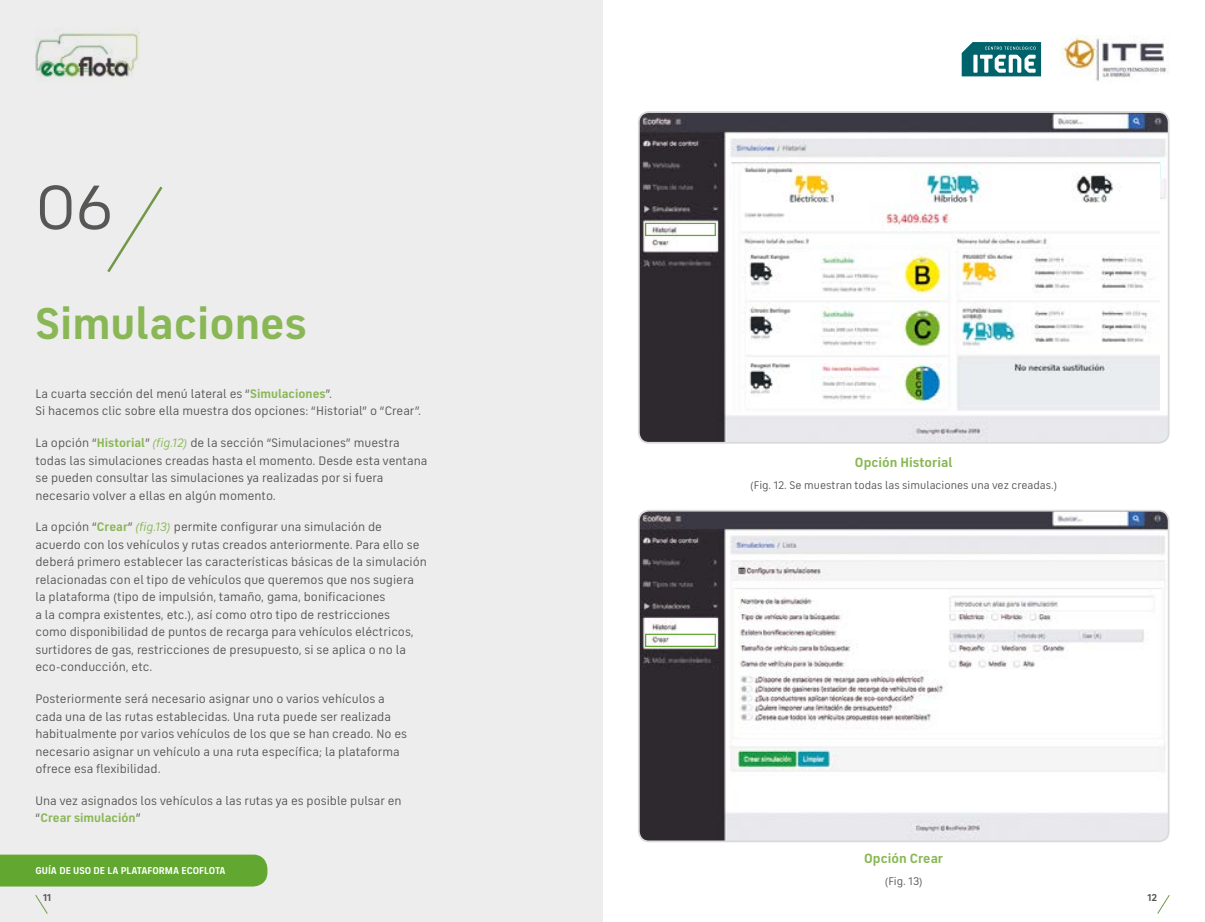
<style>
.page{position:relative;width:1205px;height:922px;background:#fff}
.page>*{position:absolute;margin:0;border:0;box-sizing:border-box;transform-origin:0 0}
.t1{font:63.75px "FS Industrie";color:#575756}
.t2{font:700 45px "FS Industrie";color:#89b756}
.t3{font:700 13.5px "FS Industrie";color:#89b756}
.t4{font:12.5px/17.5px "FS Industrie";color:#575756}
.t5{font:11.25px "FS Industrie";color:#575756}
.t6{font:700 10.12px "FS Industrie";color:#575756}
.t7{font:700 10px "FS Industrie";color:#fff}
.s1{font-weight:700;color:#89b756}
.s2{font-style:italic;color:#89b756}
</style>
<div class="page">
<div style="left:0;top:0;width:602px;height:921px;background:#ededed"></div>
<div style="left:0;top:854px;width:267px;height:32px;background:#61a730"></div>
<img style="left:35px;top:31px;width:105px;height:51px">
<img style="left:1060px;top:35px;width:107px;height:47px">
<svg style="left:961px;top:42px;width:81px;height:35px"></svg>
<svg style="left:961px;top:42px;width:80px;height:34px"></svg>
<svg style="left:107px;top:186px;width:56px;height:87px"></svg>
<img style="left:639px;top:112px;width:529px;height:330px">
<div style="left:638px;top:111px;width:531px;height:332px;border:2px solid #dadada;border-radius:10px"></div>
<img style="left:641px;top:512px;width:527px;height:329px">
<div style="left:638px;top:509px;width:531px;height:333px;border:2px solid #dadada;border-radius:10px"></div>
<div style="left:645px;top:223px;width:71px;height:13px;border:1px solid #61a730"></div>
<div style="left:645px;top:633px;width:71px;height:13px;border:1px solid #61a730"></div>
<img style="left:731px;top:162px;width:429px;height:248px">
<svg style="left:1157px;top:895px;width:13px;height:19px"></svg>
<svg style="left:35px;top:895px;width:13px;height:19px"></svg>
<h1 class="t1" style="left:35px;top:170px;width:79px">06</h1>
<h2 class="t2" style="left:35px;top:296px;width:273px">Simulaciones</h2>
<p class="t4" style="left:35px;top:385px;width:387px">La cuarta sección del menú lateral es “<span class="s1">Simulaciones</span>”.<br>Si hacemos clic sobre ella muestra dos opciones: “Historial” o “Crear”.</p>
<p class="t4" style="left:35px;top:434px;width:393px">La opción “<span class="s1">Historial</span>” <span class="s2">(fig.12)</span> de la sección “Simulaciones” muestra todas las simulaciones creadas hasta el momento. Desde esta ventana se pueden consultar las simulaciones ya realizadas por si fuera necesario volver a ellas en algún momento.</p>
<p class="t4" style="left:35px;top:518px;width:393px">La opción “<span class="s1">Crear</span>” <span class="s2">(fig.13)</span> permite configurar una simulación de acuerdo con los vehículos y rutas creados anteriormente. Para ello se deberá primero establecer las características básicas de la simulación relacionadas con el tipo de vehículos que queremos que nos sugiera la plataforma (tipo de impulsión, tamaño, gama, bonificaciones<br>a la compra existentes, etc.), así como otro tipo de restricciones<br>como disponibilidad de puntos de recarga para vehículos eléctricos, surtidores de gas, restricciones de presupuesto, si se aplica o no la eco-conducción, etc.</p>
<p class="t4" style="left:35px;top:690px;width:373px">Posteriormente será necesario asignar uno o varios vehículos a cada una de las rutas establecidas. Una ruta puede ser realizada habitualmente por varios vehículos de los que se han creado. No es necesario asignar un vehículo a una ruta específica; la plataforma ofrece esa flexibilidad.</p>
<p class="t4" style="left:35px;top:791px;width:368px">Una vez asignados los vehículos a las rutas ya es posible pulsar en “<span class="s1">Crear simulación</span>”</p>
<p class="t7" style="left:35px;top:864px;width:192px">GUÍA DE USO DE LA PLATAFORMA ECOFLOTA</p>
<p class="t3" style="left:855px;top:454px;width:99px">Opción Historial</p>
<p class="t5" style="left:750px;top:478px;width:308px">(Fig. 12. Se muestran todas las simulaciones una vez creadas.)</p>
<p class="t3" style="left:864px;top:849px;width:81px">Opción Crear</p>
<p class="t5" style="left:885px;top:874px;width:39px">(Fig. 13)</p>
<p class="t6" style="left:43px;top:891px;width:9px">11</p>
<p class="t6" style="left:1147px;top:891px;width:11px">12</p>
</div>
